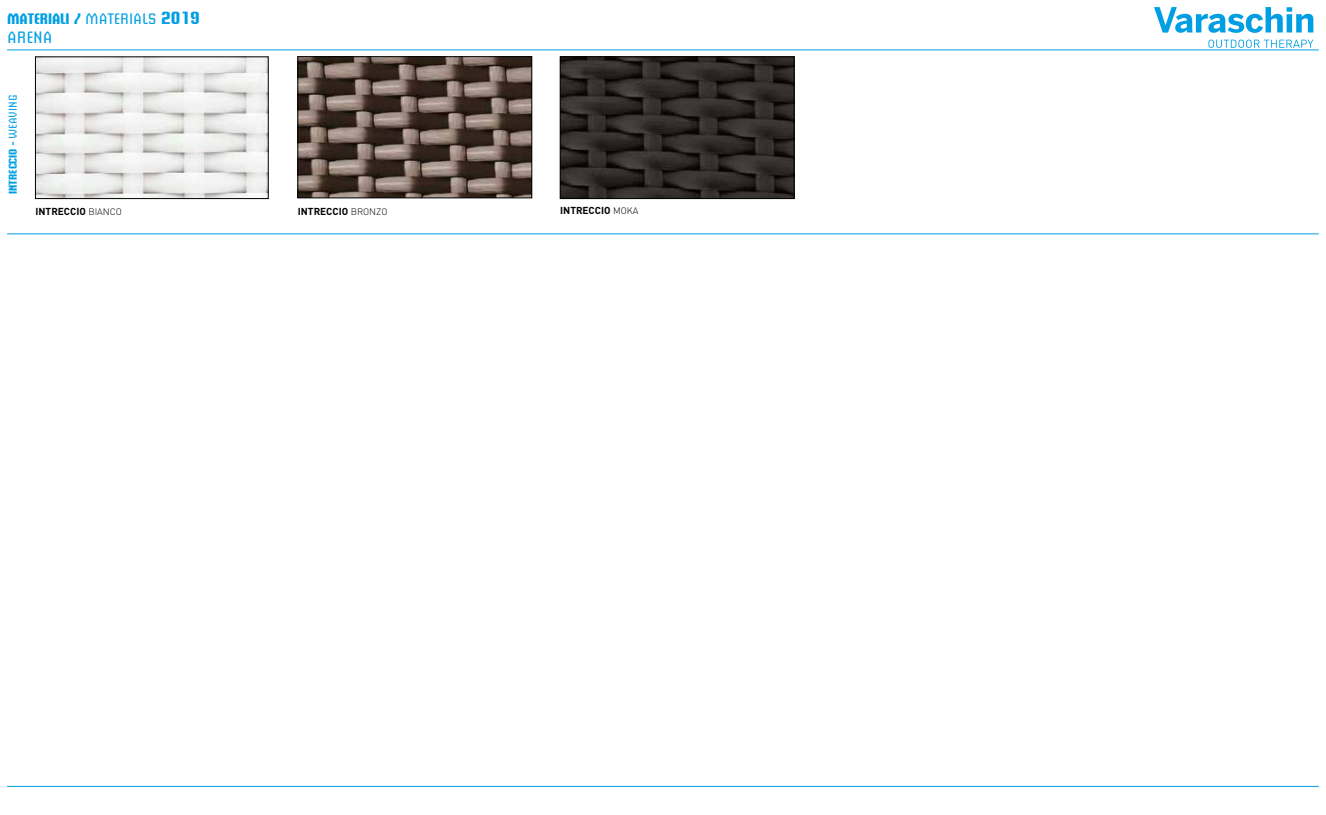
<style>
.page{position:relative;width:1326px;height:815px;background:#fff}
.page>*{position:absolute;margin:0;border:0;box-sizing:border-box;transform-origin:0 0}
.t1{font:16.25px "Briem Akademi Std";color:#009fe3}
.t2{font:700 15px "Briem Akademi Std";color:#009fe3}
.t3{font:700 11.25px "Briem Akademi Std";color:#009fe3}
.t4{font:700 10px "DIN";color:#000}
.s1{font-weight:400}
.s2{font-size:17.5px}
.s3{font-weight:300;font-size:9.38px}
</style>
<div class="page">
<svg style="left:1154px;top:7px;width:159px;height:26px"></svg>
<svg style="left:1208px;top:40px;width:104px;height:8px"></svg>
<hr style="left:7px;top:50px;width:1311px;height:1px;background:#009fe3">
<hr style="left:7px;top:786px;width:1311px;height:1px;background:#009fe3">
<hr style="left:7px;top:234px;width:1311px;height:1px;background:#009fe3">
<img style="left:37px;top:59px;width:229px;height:138px">
<div style="left:35px;top:57px;width:233px;height:142px;border:1px solid #000"></div>
<img style="left:562px;top:59px;width:230px;height:138px">
<div style="left:560px;top:57px;width:234px;height:142px;border:1px solid #000"></div>
<img style="left:299px;top:59px;width:231px;height:137px">
<div style="left:297px;top:57px;width:235px;height:141px;border:1px solid #000"></div>
<h2 class="t2" style="left:7px;top:10px;width:194px">MATERIALI / <span class="s1">MATERIALS</span> <span class="s2">2019</span></h2>
<h1 class="t1" style="left:7px;top:28px;width:47px">ARENA</h1>
<p class="t3" style="left:7px;top:194px;width:101px;rotate:-90deg">INTRECCIO - <span class="s1">WEAVING</span></p>
<p class="t4" style="left:35px;top:205px;width:88px">INTRECCIO <span class="s3">BIANCO</span></p>
<p class="t4" style="left:298px;top:205px;width:91px">INTRECCIO <span class="s3">BRONZO</span></p>
<p class="t4" style="left:560px;top:204px;width:80px">INTRECCIO <span class="s3">MOKA</span></p>
</div>
